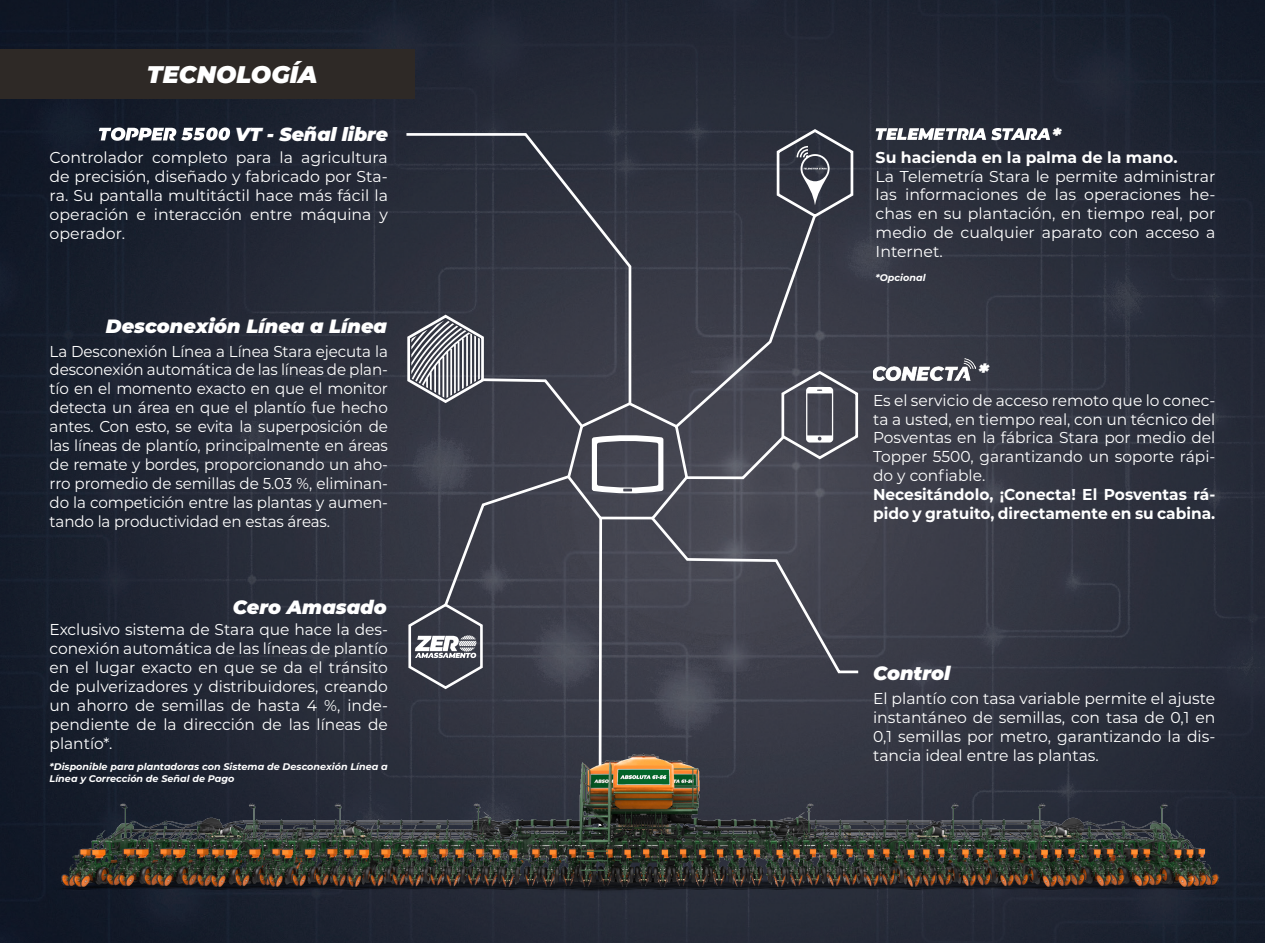
<style>
.page{position:relative;width:1265px;height:943px;background:#fff}
.page>*{position:absolute;margin:0;border:0;box-sizing:border-box;transform-origin:0 0}
.t1{font:italic 900 23.97px "Montserrat";color:#fff}
.t2{font:italic 900 22.4px "Montserrat";color:#fff}
.t3{font:italic 900 19.25px "Montserrat";color:#fff}
.t4{font:italic 900 18.9px "Montserrat";color:#fff}
.t5{font:15.75px/18.9px "Montserrat";color:#fff;text-align:justify}
.t6{font:15.75px/18.9px "Montserrat";color:#fff;text-align:justify;scale:.96 1}
.t7{font:700 15.75px/18.9px "Montserrat";color:#fff}
.t8{font:italic 700 9.62px/11.5px "Montserrat";color:#fff}
</style>
<div class="page">
<img style="left:0;top:0;width:1265px;height:943px">
<div style="left:0;top:50px;width:415px;height:49px;background:#2e2926"></div>
<svg style="left:876px;top:128px;width:174px;height:12px"></svg>
<svg style="left:99px;top:127px;width:131px;height:14px"></svg>
<img style="left:873px;top:358px;width:103px;height:22px">
<div style="left:0;top:655px;width:45px;height:285px;background:#121927"></div>
<svg style="left:406px;top:127px;width:455px;height:610px"></svg>
<img style="left:45px;top:737px;width:1195px;height:161px">
<p class="t1" style="left:147px;top:57px;width:172px">TECNOLOGÍA</p>
<p class="t4" style="left:235px;top:120px;width:154px">VT - Señal libre</p>
<p class="t5" style="left:50px;top:147px;width:340px">Controlador completo para la agricultura de precisión, diseñado y fabricado por Sta&shy;ra. Su pantalla multitáctil hace más fácil la operación e interacción entre máquina y operador.</p>
<p class="t3" style="left:106px;top:312px;width:282px">Desconexión Línea a Línea</p>
<p class="t6" style="left:50px;top:341px;width:354px">La Desconexión Línea a Línea Stara ejecuta la desconexión automática de las líneas de plan&shy;tío en el momento exacto en que el monitor detecta un área en que el plantío fue hecho antes. Con esto, se evita la superposición de las líneas de plantío, principalmente en áreas de remate y bordes, proporcionando un aho&shy;rro promedio de semillas de 5.03 %, eliminan&shy;do la competición entre las plantas y aumen&shy;tando la productividad en estas áreas.</p>
<p class="t3" style="left:233px;top:593px;width:155px">Cero Amasado</p>
<p class="t5" style="left:50px;top:619px;width:340px">Exclusivo sistema de Stara que hace la des&shy;conexión automática de las líneas de plantío en el lugar exacto en que se da el tránsito de pulverizadores y distribuidores, creando un ahorro de semillas de hasta 4 %, inde&shy;pendiente de la dirección de las líneas de plantío*.</p>
<p class="t8" style="left:50px;top:760px;width:340px">*Disponible para plantadoras con Sistema de Desconexión Línea a<br>Línea y Corrección de Señal de Pago</p>
<p class="t3" style="left:1052px;top:121px;width:11px">*</p>
<p class="t7" style="left:876px;top:147px;width:303px">Su hacienda en la palma de la mano.</p>
<p class="t5" style="left:876px;top:166px;width:341px">La Telemetría Stara le permite administrar las informaciones de las operaciones he&shy;chas en su plantación, en tiempo real, por medio de cualquier aparato con acceso a Internet.</p>
<p class="t8" style="left:876px;top:271px;width:51px">*Opcional</p>
<p class="t2" style="left:978px;top:355px;width:12px">*</p>
<p class="t5" style="left:873px;top:390px;width:344px">Es el servicio de acceso remoto que lo conec&shy;ta a usted, en tiempo real, con un técnico del Posventas en la fábrica Stara por medio del Topper 5500, garantizando un soporte rápi&shy;do y confiable.</p>
<p class="t7" style="left:873px;top:484px;width:344px">Necesitándolo, ¡Conecta! El Posventas rá&shy;pido y gratuito, directamente en su cabina.</p>
<p class="t3" style="left:873px;top:659px;width:79px">Control</p>
<p class="t5" style="left:873px;top:689px;width:344px">El plantío con tasa variable permite el ajuste instantáneo de semillas, con tasa de 0,1 en 0,1 semillas por metro, garantizando la dis&shy;tancia ideal entre las plantas.</p>
</div>
